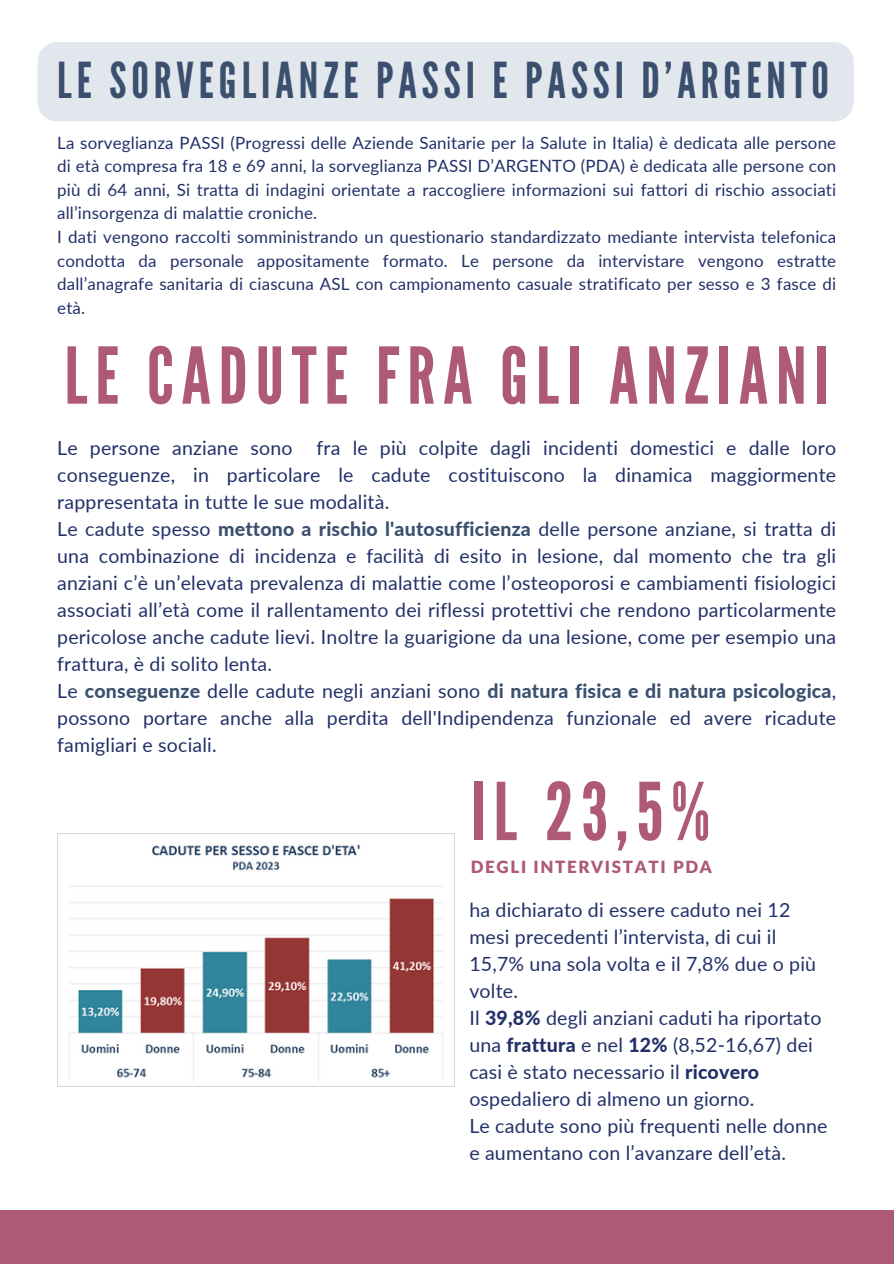
<style>
.page{position:relative;width:894px;height:1264px;background:#fff}
.page>*{position:absolute;margin:0;border:0;box-sizing:border-box;transform-origin:0 0}
.t1{font:79.35px "League Gothic";color:#ae5976}
.t2{font:78px "League Gothic";letter-spacing:.1em;color:#ae5976}
.t3{font:49.35px "League Gothic";letter-spacing:.1em;color:#3a506e}
.t4{font:19.5px/27px "Lato";letter-spacing:.01em;color:#223068}
.t5{font:16.95px/23.7px "Lato";letter-spacing:.01em;color:#223068;text-align:justify}
.t6{font:900 16.8px "Lato Latin";letter-spacing:.1em;color:#ae5976}
.s1{font-weight:800;color:#3a506e}
.s2{font-weight:800}
</style>
<div class="page">
<div style="left:0;top:1210px;width:893px;height:53px;background:#ae5976"></div>
<img style="left:57px;top:833px;width:397px;height:253px">
<div style="left:37px;top:42px;width:816px;height:79px;background:#e2e6ed"></div>
<h3 class="t3" style="left:57px;top:52px;width:773px">LE SORVEGLIANZE PASSI E PASSI D’ARGENTO</h3>
<h1 class="t5" style="left:57px;top:130px;width:780px">La sorveglianza PASSI (Progressi delle Aziende Sanitarie per la Salute in Italia) è dedicata alle persone di età compresa fra 18 e 69 anni, la sorveglianza PASSI D’ARGENTO (PDA) è dedicata alle persone con più di 64 anni, Si tratta di indagini orientate a raccogliere informazioni sui fattori di rischio associati all’insorgenza di malattie croniche.</h1>
<h4 class="t5" style="left:57px;top:225px;width:780px">I dati vengono raccolti somministrando un questionario standardizzato mediante intervista telefonica condotta da personale appositamente formato. Le persone da intervistare vengono estratte dall’anagrafe sanitaria di ciascuna ASL con campionamento casuale stratificato per sesso e 3 fasce di età.</h4>
<p class="t2" style="left:64px;top:331px;width:766px">LE CADUTE FRA GLI ANZIANI</p>
<p class="t4" style="left:57px;top:434px;width:780px">Le persone anziane sono fra le più colpite dagli incidenti domestici e dalle loro conseguenze, in particolare le cadute costituiscono la dinamica maggiormente rappresentata in tutte le sue modalità.<br>Le cadute spesso <span class="s1">mettono a rischio l'autosufficienza</span> delle persone anziane, si tratta di una combinazione di incidenza e facilità di esito in lesione, dal momento che tra gli anziani c’è un’elevata prevalenza di malattie come l’osteoporosi e cambiamenti fisiologici associati all’età come il rallentamento dei riflessi protettivi che rendono particolarmente pericolose anche cadute lievi. Inoltre la guarigione da una lesione, come per esempio una frattura, è di solito lenta.<br>Le <span class="s1">conseguenze</span> delle cadute negli anziani sono <span class="s1">di natura fisica e di natura psicologica</span>, possono portare anche alla perdita dell'Indipendenza funzionale ed avere ricadute famigliari e sociali.</p>
<h1 class="t1" style="left:470px;top:766px;width:241px">IL 23,5%</h1>
<p class="t6" style="left:470px;top:859px;width:242px">DEGLI INTERVISTATI PDA</p>
<h3 class="t4" style="left:469px;top:896px;width:359px">ha dichiarato di essere caduto nei 12 mesi precedenti l’intervista, di cui il 15,7% una sola volta e il 7,8% due o più volte.<br>Il <span class="s2">39,8%</span> degli anziani caduti ha riportato una <span class="s2">frattura</span> e nel <span class="s2">12%</span> (8,52-16,67) dei casi è stato necessario il <span class="s2">ricovero </span>ospedaliero di almeno un giorno.<br>Le cadute sono più frequenti nelle donne e aumentano con l’avanzare dell’età.</h3>
</div>
